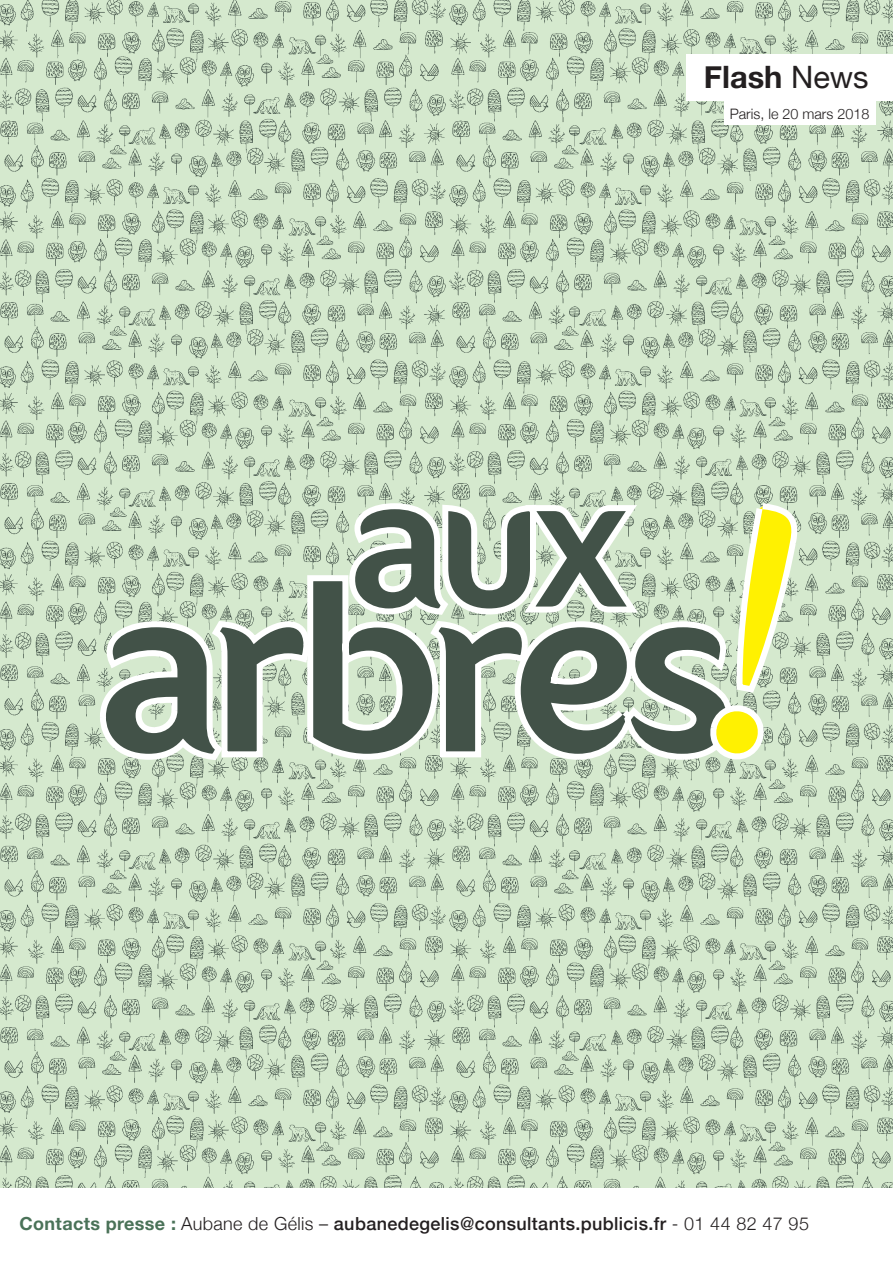
<style>
.page{position:relative;width:893px;height:1263px;background:#fff}
.page>*{position:absolute;margin:0;border:0;box-sizing:border-box;transform-origin:0 0}
.t1{font:700 30.75px "Helvetica Neue";color:#231f20}
.t2{font:500 18px "Helvetica Neue";letter-spacing:.02em;color:#231f20}
.t3{font:300 14.4px "Helvetica Neue";color:#231f20}
.s1{font-weight:400}
.s2{font-weight:700;color:#4a7258}
.s3{font-weight:300}
</style>
<div class="page">
<img style="left:0;top:0;width:893px;height:1188px">
<svg style="left:97px;top:500px;width:608px;height:265px"></svg>
<svg style="left:705px;top:500px;width:99px;height:688px;background:#cbdbb1"></svg>
<div style="left:686px;top:54px;width:207px;height:46px;background:#fff"></div>
<div style="left:724px;top:99px;width:151px;height:25px;background:#fff"></div>
<p class="t1" style="left:704px;top:53px;width:166px">Flash <span class="s1">News</span></p>
<p class="t3" style="left:730px;top:102px;width:141px">Paris, le 20 mars 2018</p>
<p class="t2" style="left:20px;top:1209px;width:791px"><span class="s2">Contacts presse :</span> <span class="s3">Aubane de Gélis –</span> aubanedegelis@consultants.publicis.fr <span class="s3">- 01 44 82 47 95</span></p>
</div>
